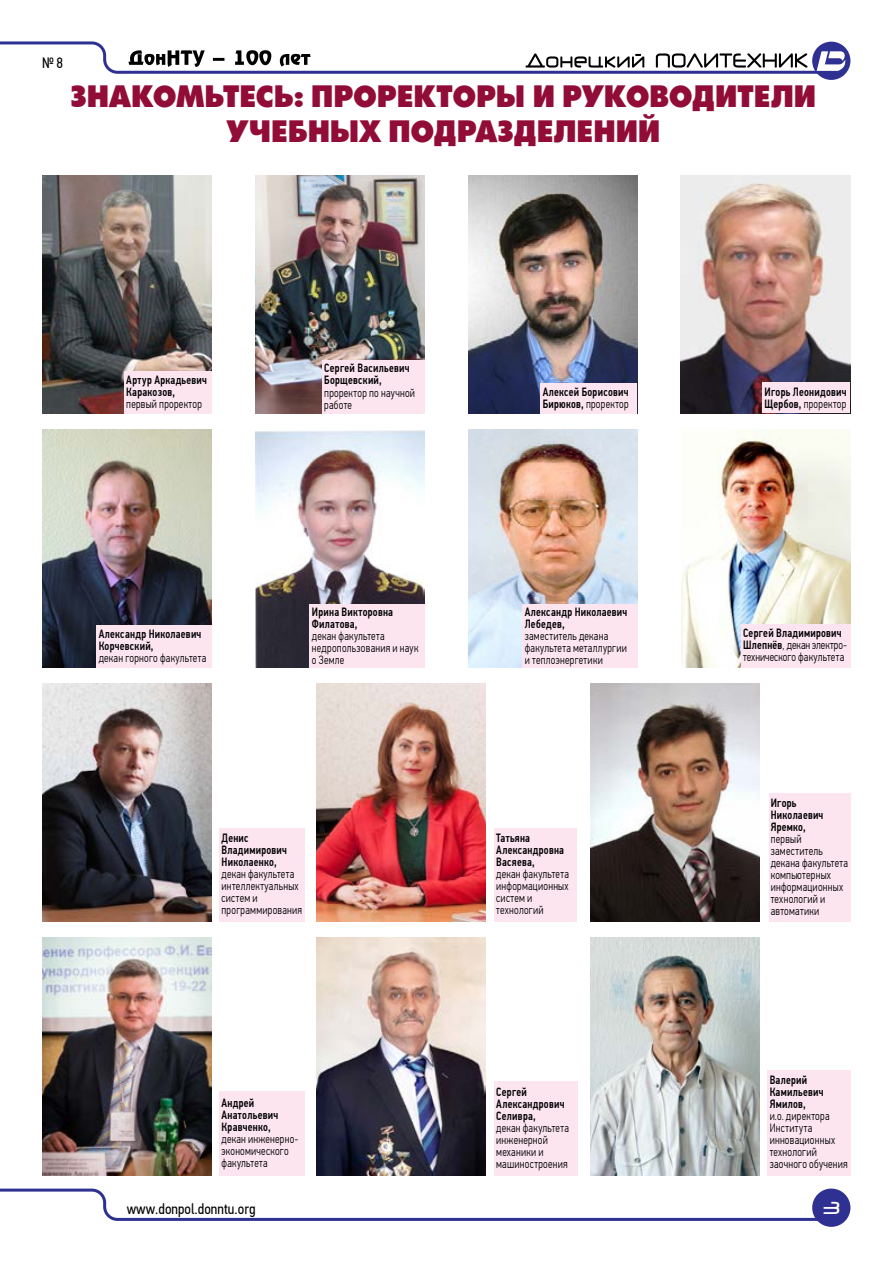
<style>
.page{position:relative;width:893px;height:1263px;background:#fff}
.page>*{position:absolute;margin:0;border:0;box-sizing:border-box;transform-origin:0 0}
.t1{font:33px/34.5px "Futura Press Press";letter-spacing:.01em;color:#920c38;text-align:center;scale:.96 1}
.t2{font:500 19.5px "Neuropol";color:#fff}
.t3{font:15px "PF Din Text Cond Pro";color:#000}
.t4{font:300 12px/12px "PF Din Text Cond Pro";letter-spacing:.025em;color:#000;scale:.9 1}
.t5{font:500 12px/12px "PF Din Text Cond Pro";letter-spacing:.025em;color:#000;scale:.9 1}
.t6{font:300 12px/12px "PF Din Text Cond Pro";letter-spacing:.005em;color:#000;scale:.9 1}
.s1{font-weight:300}
.s2{font-weight:500}
</style>
<div class="page">
<div style="left:812px;top:42px;width:38px;height:38px;background:#2e3092;border-radius:50%"></div>
<div style="left:812px;top:1188px;width:38px;height:39px;background:#2e3092;border-radius:50%"></div>
<svg style="left:0;top:1188px;width:842px;height:33px"></svg>
<svg style="left:0;top:41px;width:845px;height:33px"></svg>
<img style="left:43px;top:176px;width:169px;height:238px">
<img style="left:43px;top:429px;width:169px;height:238px">
<img style="left:43px;top:683px;width:169px;height:238px">
<img style="left:43px;top:937px;width:169px;height:238px">
<img style="left:255px;top:176px;width:169px;height:238px">
<img style="left:468px;top:176px;width:169px;height:238px">
<img style="left:681px;top:176px;width:169px;height:238px">
<img style="left:256px;top:430px;width:169px;height:237px">
<img style="left:468px;top:429px;width:170px;height:238px">
<img style="left:681px;top:429px;width:169px;height:238px">
<img style="left:317px;top:683px;width:169px;height:238px">
<img style="left:591px;top:683px;width:169px;height:238px">
<img style="left:317px;top:937px;width:169px;height:238px">
<img style="left:591px;top:937px;width:169px;height:238px">
<div style="left:219px;top:1091px;width:86px;height:84px;background:#fce5ef"></div>
<div style="left:494px;top:1081px;width:83px;height:94px;background:#fce5ef"></div>
<div style="left:767px;top:1070px;width:84px;height:105px;background:#fce5ef"></div>
<div style="left:219px;top:828px;width:86px;height:93px;background:#fce5ef"></div>
<div style="left:494px;top:828px;width:83px;height:93px;background:#fce5ef"></div>
<div style="left:769px;top:793px;width:81px;height:128px;background:#fce5ef"></div>
<div style="left:97px;top:625px;width:115px;height:42px;background:#fce5ef"></div>
<div style="left:310px;top:604px;width:115px;height:63px;background:#fce5ef"></div>
<div style="left:523px;top:604px;width:115px;height:63px;background:#fce5ef"></div>
<div style="left:741px;top:624px;width:109px;height:43px;background:#fce5ef"></div>
<div style="left:124px;top:371px;width:88px;height:43px;background:#fce5ef"></div>
<div style="left:322px;top:360px;width:102px;height:54px;background:#fce5ef"></div>
<div style="left:541px;top:383px;width:96px;height:31px;background:#fce5ef"></div>
<div style="left:762px;top:383px;width:88px;height:30px;background:#fce5ef"></div>
<p class="t3" style="left:42px;top:54px;width:22px">№ 8</p>
<h1 class="t1" style="left:71px;top:79px;width:778px">ЗНАКОМЬТЕСЬ: ПРОРЕКТОРЫ И РУКОВОДИТЕЛИ<br>УЧЕБНЫХ ПОДРАЗДЕЛЕНИЙ</h1>
<p class="t5" style="left:126px;top:374px;width:91px">Артур Аркадьевич<br>Каракозов,</p>
<p class="t4" style="left:126px;top:398px;width:86px">первый проректор</p>
<p class="t5" style="left:324px;top:362px;width:96px">Сергей Васильевич<br>Борщевский,</p>
<p class="t4" style="left:324px;top:386px;width:102px">проректор по научной работе</p>
<p class="t5" style="left:543px;top:386px;width:97px">Алексей Борисович<br>Бирюков, <span class="s1">проректор</span></p>
<p class="t5" style="left:765px;top:386px;width:92px">Игорь Леонидович<br>Щербов, <span class="s1">проректор</span></p>
<p class="t5" style="left:99px;top:628px;width:115px">Александр Николаевич<br>Корчевский,</p>
<p class="t4" style="left:99px;top:652px;width:121px">декан горного факультета</p>
<p class="t5" style="left:312px;top:605px;width:92px">Ирина Викторовна<br>Филатова,</p>
<p class="t4" style="left:312px;top:629px;width:120px">декан факультета недропользования и наук о Земле</p>
<p class="t5" style="left:222px;top:832px;width:74px">Денис<br>Владимирович<br>Николаенко,</p>
<p class="t4" style="left:222px;top:868px;width:91px">декан факультета интеллектуальных систем и программирования</p>
<p class="t5" style="left:222px;top:1097px;width:64px">Андрей<br>Анатольевич<br>Кравченко,</p>
<p class="t4" style="left:222px;top:1133px;width:87px">декан инженерно&shy;экономического факультета</p>
<p class="t5" style="left:525px;top:605px;width:115px">Александр Николаевич<br>Лебедев,</p>
<p class="t4" style="left:525px;top:629px;width:115px">заместитель декана факультета металлургии и теплоэнергетики</p>
<p class="t6" style="left:743px;top:627px;width:117px"><span class="s2">Сергей Владимирович<br>Шлепнёв</span>, декан электро&shy;технического факультета</p>
<p class="t5" style="left:496px;top:832px;width:77px">Татьяна<br>Александровна<br>Васяева,</p>
<p class="t4" style="left:496px;top:868px;width:82px">декан факультета информационных систем и технологий</p>
<p class="t5" style="left:496px;top:1085px;width:77px">Сергей<br>Александрович<br>Селивра,</p>
<p class="t4" style="left:496px;top:1121px;width:82px">декан факультета инженерной механики и машиностроения</p>
<p class="t5" style="left:771px;top:797px;width:60px">Игорь<br>Николаевич<br>Яремко,</p>
<p class="t4" style="left:771px;top:833px;width:87px">первый заместитель декана факультета компьютерных информационных технологий и автоматики</p>
<p class="t5" style="left:770px;top:1074px;width:61px">Валерий<br>Камильевич<br>Ямилов,</p>
<p class="t4" style="left:770px;top:1110px;width:88px">и.о. директора<br>Института инновационных технологий заочного обучения</p>
<p class="t3" style="left:127px;top:1200px;width:130px">www.donpol.donntu.org</p>
<h2 class="t2" style="left:822px;top:1199px;width:20px">3</h2>
</div>
